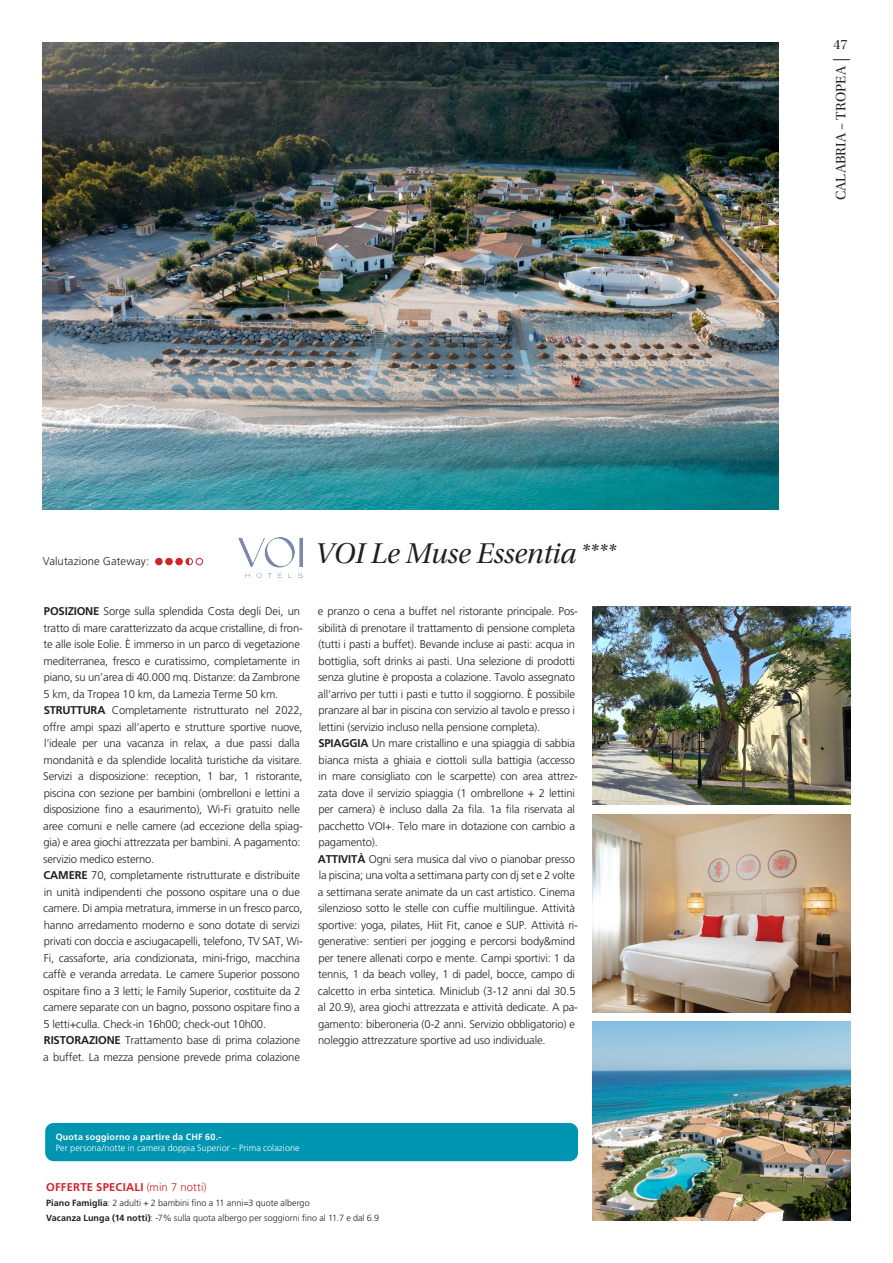
<style>
.page{position:relative;width:893px;height:1263px;background:#fff}
.page>*{position:absolute;margin:0;border:0;box-sizing:border-box;transform-origin:0 0}
.t1{font:30px "Utopia Std Subh It";letter-spacing:-.005em;color:#231f20}
.t2{font:14.25px "Utopia Std Subh";letter-spacing:.005em;color:#231f20}
.testo_light_ita_9pt{font:300 11.25px/16.5px "Frutiger LT Std";letter-spacing:-.015em;color:#231f20}
.testo_light_ita_9pt-2{font:700 11.25px "Frutiger LT Std";letter-spacing:.02em;color:#d1232a}
.testo_light_ita_9pt-3{font:300 11.25px "Frutiger LT Std";letter-spacing:.01em;color:#231f20}
.testo_light_ita_9pt-4{font:300 9px "Frutiger LT Std";color:#231f20}
.testo_light_ita_9pt-5{font:300 9px "Frutiger LT Std";letter-spacing:.01em;color:#fff}
.testo_light_ita_9pt-6{font:700 9px "Frutiger LT Std";letter-spacing:.025em;color:#fff}
.s1{font-size:22.5px}
.s2{font-weight:700}
.s3{font-weight:300}
</style>
<div class="page">
<div style="left:45px;top:1123px;width:533px;height:38px;background:#0096b2;border-radius:9px"></div>
<svg style="left:833px;top:59px;width:17px;height:1px"></svg>
<img style="left:43px;top:43px;width:736px;height:466px">
<img style="left:238px;top:538px;width:65px;height:39px">
<img style="left:593px;top:607px;width:257px;height:198px">
<img style="left:593px;top:814px;width:258px;height:199px">
<img style="left:593px;top:1021px;width:258px;height:199px">
<div style="left:156px;top:558px;width:6px;height:7px;background:#d1232a;border-radius:50%"></div>
<div style="left:155px;top:558px;width:8px;height:7px;border:1px solid #d1232a;border-radius:50%"></div>
<div style="left:166px;top:558px;width:6px;height:7px;background:#d1232a;border-radius:50%"></div>
<div style="left:165px;top:558px;width:8px;height:7px;border:1px solid #d1232a;border-radius:50%"></div>
<div style="left:176px;top:558px;width:6px;height:7px;background:#d1232a;border-radius:50%"></div>
<div style="left:175px;top:558px;width:8px;height:7px;border:1px solid #d1232a;border-radius:50%"></div>
<div style="left:196px;top:558px;width:7px;height:7px;border:1px solid #d1232a;border-radius:50%"></div>
<div style="left:186px;top:558px;width:7px;height:7px;border:1px solid #d1232a;border-radius:50%"></div>
<p class="testo_light_ita_9pt-3" style="left:43px;top:554px;width:108px">Valutazione Gateway:</p>
<p class="t1" style="left:315px;top:538px;width:302px">VOI Le Muse Essentia <span class="s1">****</span></p>
<p class="testo_light_ita_9pt" style="left:43px;top:603px;width:261px"><span class="s2">POSIZIONE</span> Sorge sulla splendida Costa degli Dei, un tratto di mare caratterizzato da acque cristalline, di fron&shy;te alle isole Eolie. È immerso in un parco di vegetazione mediterranea, fresco e curatissimo, completamente in piano, su un’area di 40.000 mq. Distanze: da Zambrone 5 km, da Tropea 10 km, da Lamezia Terme 50 km.</p>
<p class="testo_light_ita_9pt" style="left:43px;top:702px;width:261px"><span class="s2">STRUTTURA</span> Completamente ristrutturato nel 2022, offre ampi spazi all’aperto e strutture sportive nuove, l’ideale per una vacanza in relax, a due passi dalla mondanità e da splendide località turistiche da visitare.<br>Servizi a disposizione: reception, 1 bar, 1 ristorante, piscina con sezione per bambini (ombrelloni e lettini a disposizione fino a esaurimento), Wi-Fi gratuito nelle aree comuni e nelle camere (ad eccezione della spiag&shy;gia) e area giochi attrezzata per bambini. A pagamento: servizio medico esterno.</p>
<p class="testo_light_ita_9pt" style="left:43px;top:867px;width:261px"><span class="s2">CAMERE</span> 70, completamente ristrutturate e distribuite in unità indipendenti che possono ospitare una o due camere. Di ampia metratura, immerse in un fresco parco, hanno arredamento moderno e sono dotate di servizi privati con doccia e asciugacapelli, telefono, TV SAT, Wi-Fi, cassaforte, aria condizionata, mini-frigo, macchina caffè e veranda arredata. Le camere Superior possono ospitare fino a 3 letti; le Family Superior, costituite da 2 camere separate con un bagno, possono ospitare fino a 5 letti+culla. Check-in 16h00; check-out 10h00.</p>
<p class="testo_light_ita_9pt" style="left:43px;top:1032px;width:258px"><span class="s2">RISTORAZIONE</span> Trattamento base di prima colazione a buffet. La mezza pensione prevede prima colazione</p>
<p class="testo_light_ita_9pt" style="left:318px;top:603px;width:262px">e pranzo o cena a buffet nel ristorante principale. Pos&shy;sibilità di prenotare il trattamento di pensione completa (tutti i pasti a buffet). Bevande incluse ai pasti: acqua in bottiglia, soft drinks ai pasti. Una selezione di prodotti senza glutine è proposta a colazione. Tavolo assegnato all’arrivo per tutti i pasti e tutto il soggiorno. È possibile pranzare al bar in piscina con servizio al tavolo e presso i lettini (servizio incluso nella pensione completa).</p>
<p class="testo_light_ita_9pt" style="left:318px;top:735px;width:261px"><span class="s2">SPIAGGIA</span> Un mare cristallino e una spiaggia di sabbia bianca mista a ghiaia e ciottoli sulla battigia (accesso in mare consigliato con le scarpette) con area attrez&shy;zata dove il servizio spiaggia (1 ombrellone + 2 lettini per camera) è incluso dalla 2a fila. 1a fila riservata al pacchetto VOI+. Telo mare in dotazione con cambio a pagamento).</p>
<p class="testo_light_ita_9pt" style="left:318px;top:851px;width:262px"><span class="s2">ATTIVITÀ</span> Ogni sera musica dal vivo o pianobar presso la piscina; una volta a settimana party con dj set e 2 volte a settimana serate animate da un cast artistico. Cinema silenzioso sotto le stelle con cuffie multilingue. Attività sportive: yoga, pilates, Hiit Fit, canoe e SUP. Attività ri&shy;generative: sentieri per jogging e percorsi body&amp;mind per tenere allenati corpo e mente. Campi sportivi: 1 da tennis, 1 da beach volley, 1 di padel, bocce, campo di calcetto in erba sintetica. Miniclub (3-12 anni dal 30.5 al 20.9), area giochi attrezzata e attività dedicate. A pa&shy;gamento: biberoneria (0-2 anni. Servizio obbligatorio) e noleggio attrezzature sportive ad uso individuale.</p>
<p class="testo_light_ita_9pt-6" style="left:56px;top:1132px;width:167px">Quota soggiorno a partire da CHF 60.-</p>
<p class="testo_light_ita_9pt-5" style="left:56px;top:1142px;width:246px">Per persona/notte in camera doppia Superior – Prima colazione</p>
<p class="testo_light_ita_9pt-2" style="left:46px;top:1180px;width:162px">OFFERTE SPECIALI <span class="s3">(min 7 notti)</span></p>
<p class="testo_light_ita_9pt-4" style="left:46px;top:1198px;width:265px"><span class="s2">Piano Famiglia</span>: 2 adulti + 2 bambini fino a 11 anni=3 quote albergo</p>
<p class="testo_light_ita_9pt-4" style="left:46px;top:1213px;width:335px"><span class="s2">Vacanza Lunga (14 notti)</span>: -7% sulla quota albergo per soggiorni fino al 11.7 e dal 6.9</p>
<p class="t2" style="left:833px;top:36px;width:16px">47</p>
<p class="t2" style="left:833px;top:200px;width:136px;rotate:-90deg">CALABRIA – TROPEA</p>
</div>
